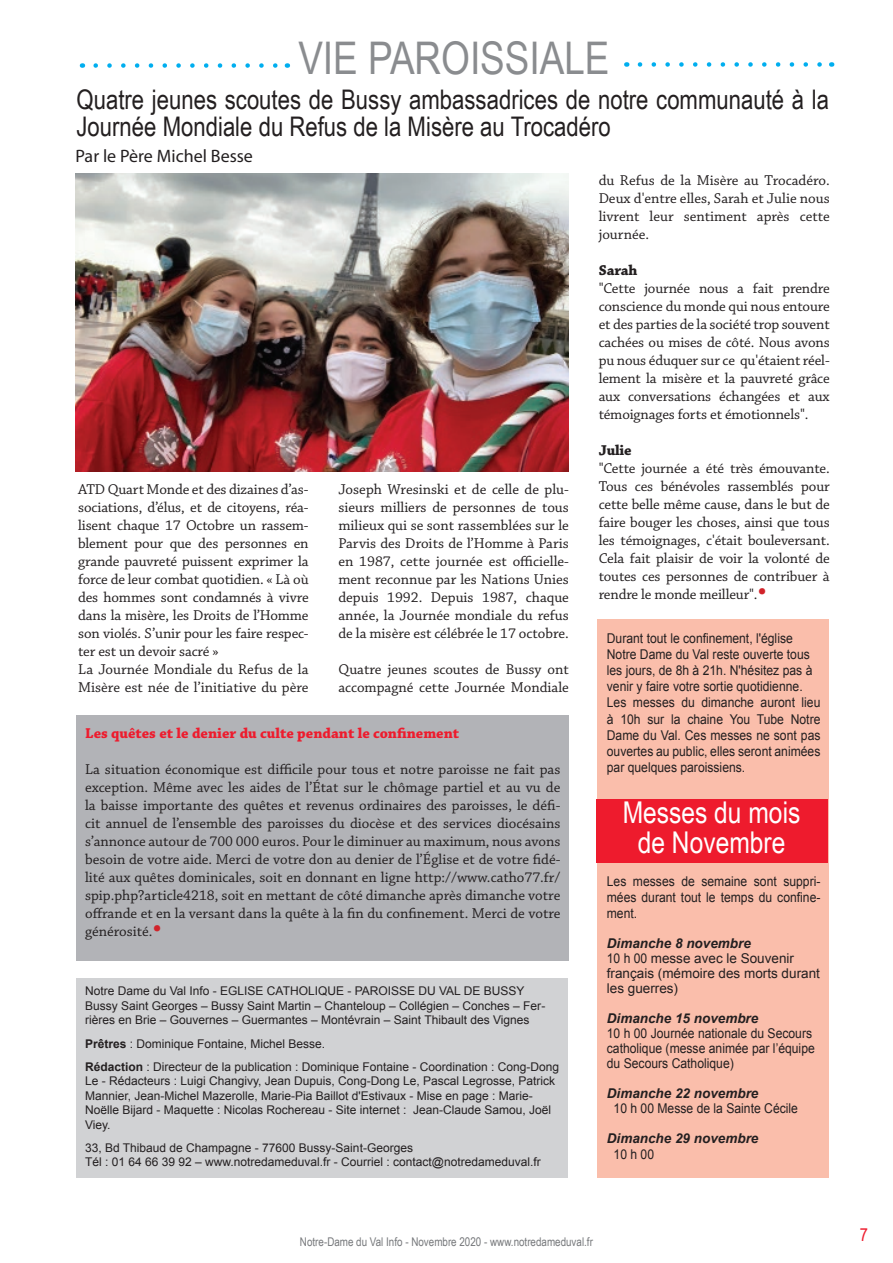
<style>
.page{position:relative;width:893px;height:1263px;background:#fff}
.page>*{position:absolute;margin:0;border:0;box-sizing:border-box;transform-origin:0 0}
.t1{font:45px "Arial Narrow";color:#8a8c8f}
.t2{font:30px/30px "Arial Narrow";color:#fff;text-align:center}
.t3{font:27px/27px "Arial Narrow";color:#231f20}
.t4{font:18px "Myriad Pro";color:#231f20}
.t5{font:18px "Arial Narrow";color:#ee1b2d}
.t6{font:15px/18px "Chaparral Pro";letter-spacing:-.01em;color:#231f20;text-align:justify}
.t7{font:700 15px "Chaparral Pro";color:#ee1b2d}
.t8{font:700 15px "Chaparral Pro";letter-spacing:-.01em;color:#231f20}
.t9{font:13.5px/16.2px "Arial";color:#231f20;scale:.9 1}
.t10{font:italic 700 13.5px "Arial";color:#231f20}
.t11{font:12px/14.4px "Arial";color:#231f20}
.t12{font:12px "Arial Narrow";color:#76787b}
.s1{font-size:30px;color:#d1232a}
.s2{font-weight:700}
</style>
<div class="page">
<div style="left:77px;top:978px;width:491px;height:200px;background:#d1d2d4"></div>
<div style="left:597px;top:620px;width:231px;height:558px;background:#fabeab"></div>
<div style="left:596px;top:799px;width:231px;height:64px;background:#ee1b2d"></div>
<img style="left:76px;top:174px;width:492px;height:298px">
<svg style="left:96px;top:63px;width:182px;height:5px"></svg>
<svg style="left:640px;top:62px;width:182px;height:5px"></svg>
<div style="left:77px;top:715px;width:492px;height:245px;background:#b2b3b7"></div>
<h1 class="t1" style="left:298px;top:25px;width:313px">VIE PAROISSIALE</h1>
<h3 class="t3" style="left:77px;top:85px;width:754px">Quatre jeunes scoutes de Bussy ambassadrices de notre communauté à la<br>Journée Mondiale du Refus de la Misère au Trocadéro</h3>
<p class="t4" style="left:76px;top:145px;width:179px">Par le Père Michel Besse</p>
<p class="t6" style="left:78px;top:481px;width:232px;text-align:left">ATD Quart Monde et des dizaines d’as&shy;sociations, d’élus, et de citoyens, réa&shy;lisent chaque 17 Octobre un rassem&shy;blement pour que des personnes en grande pauvreté puissent exprimer la force de leur combat quotidien. « Là où des hommes sont condamnés à vivre dans la misère, les Droits de l’Homme son violés. S’unir pour les faire respec&shy;ter est un devoir sacré »<br>La Journée Mondiale du Refus de la Misère est née de l’initiative du père</p>
<p class="t6" style="left:338px;top:481px;width:232px">Joseph Wresinski et de celle de plu&shy;sieurs milliers de personnes de tous milieux qui se sont rassemblées sur le Parvis des Droits de l’Homme à Paris en 1987, cette journée est officielle&shy;ment reconnue par les Nations Unies depuis 1992. Depuis 1987, chaque année, la Journée mondiale du refus de la misère est célébrée le 17 octobre.</p>
<p class="t6" style="left:338px;top:661px;width:232px">Quatre jeunes scoutes de Bussy ont accompagné cette Journée Mondiale</p>
<p class="t7" style="left:85px;top:724px;width:376px">Les quêtes et le denier du culte pendant le confinement</p>
<p class="t6" style="left:85px;top:761px;width:477px">La situation économique est difficile pour tous et notre paroisse ne fait pas exception. Même avec les aides de l’État sur le chômage partiel et au vu de la baisse importante des quêtes et revenus ordinaires des paroisses, le défi&shy;cit annuel de l’ensemble des paroisses du diocèse et des services diocésains s’annonce autour de 700 000 euros. Pour le diminuer au maximum, nous avons besoin de votre aide. Merci de votre don au denier de l’Église et de votre fidé&shy;lité aux quêtes dominicales, soit en donnant en ligne http://www.catho77.fr/ spip.php?article4218, soit en mettant de côté dimanche après dimanche votre offrande et en la versant dans la quête à la fin du confinement. Merci de votre générosité.<span class="s1">•</span></p>
<p class="t11" style="left:85px;top:984px;width:462px">Notre Dame du Val Info - EGLISE CATHOLIQUE - PAROISSE DU VAL DE BUSSY<br>Bussy Saint Georges – Bussy Saint Martin – Chanteloup – Collégien – Conches – Fer&shy;rières en Brie – Gouvernes – Guermantes – Montévrain – Saint Thibault des Vignes</p>
<p class="t11" style="left:85px;top:1032px;width:476px;line-height:23.4px"><span class="s2">Prêtres</span> : Dominique Fontaine, Michel Besse.<br><span class="s2">Rédaction</span> : Directeur de la publication : Dominique Fontaine - Coordination : Cong-Dong</p>
<p class="t11" style="left:85px;top:1074px;width:471px">Le - Rédacteurs : Luigi Changivy, Jean Dupuis, Cong-Dong Le, Pascal Legrosse, Patrick Mannier, Jean-Michel Mazerolle, Marie-Pia Baillot d'Estivaux - Mise en page : Marie-Noëlle Bijard - Maquette : Nicolas Rochereau - Site internet : Jean-Claude Samou, Joël Viey.</p>
<p class="t11" style="left:85px;top:1141px;width:457px">33, Bd Thibaud de Champagne - 77600 Bussy-Saint-Georges<br>Tél : 01 64 66 39 92 – www.notredameduval.fr - Courriel : contact@notredameduval.fr</p>
<p class="t6" style="left:599px;top:172px;width:233px">du Refus de la Misère au Trocadéro.<br>Deux d'entre elles, Sarah et Julie nous livrent leur sentiment après cette journée.</p>
<p class="t8" style="left:599px;top:261px;width:40px">Sarah</p>
<p class="t6" style="left:599px;top:280px;width:233px">"Cette journée nous a fait prendre conscience du monde qui nous entoure et des parties de la société trop souvent cachées ou mises de côté. Nous avons pu nous éduquer sur ce qu'étaient réel&shy;lement la misère et la pauvreté grâce aux conversations échangées et aux témoignages forts et émotionnels".</p>
<p class="t8" style="left:599px;top:441px;width:35px">Julie</p>
<p class="t6" style="left:599px;top:460px;width:233px">"Cette journée a été très émouvante.<br>Tous ces bénévoles rassemblés pour cette belle même cause, dans le but de faire bouger les choses, ainsi que tous les témoignages, c'était bouleversant.<br>Cela fait plaisir de voir la volonté de toutes ces personnes de contribuer à rendre le monde meilleur".<span class="s1">•</span></p>
<p class="t9" style="left:607px;top:630px;width:239px">Durant tout le confinement, l'église Notre Dame du Val reste ouverte tous les jours, de 8h à 21h. N'hésitez pas à venir y faire votre sortie quotidienne.<br>Les messes du dimanche auront lieu à 10h sur la chaine You Tube Notre Dame du Val. Ces messes ne sont pas ouvertes au public, elles seront animées par quelques paroissiens.</p>
<h2 class="t2" style="left:623px;top:797px;width:179px">Messes du mois de Novembre</h2>
<p class="t9" style="left:607px;top:873px;width:239px;text-align:justify">Les messes de semaine sont suppri&shy;mées durant tout le temps du confine&shy;ment.</p>
<p class="t10" style="left:607px;top:934px;width:146px">Dimanche 8 novembre</p>
<p class="t9" style="left:607px;top:951px;width:238px;line-height:15px">10 h 00 messe avec le Souvenir français (mémoire des morts durant les guerres)</p>
<p class="t10" style="left:607px;top:1009px;width:153px">Dimanche 15 novembre</p>
<p class="t9" style="left:607px;top:1026px;width:233px;line-height:15px">10 h 00 Journée nationale du Secours catholique (messe animée par l’équipe du Secours Catholique)</p>
<p class="t10" style="left:607px;top:1084px;width:153px">Dimanche 22 novembre</p>
<p class="t9" style="left:614px;top:1100px;width:206px">10 h 00 Messe de la Sainte Cécile</p>
<p class="t10" style="left:607px;top:1129px;width:153px">Dimanche 29 novembre</p>
<p class="t9" style="left:614px;top:1146px;width:47px">10 h 00</p>
<p class="t12" style="left:300px;top:1233px;width:294px">Notre-Dame du Val Info - Novembre 2020 - www.notredameduval.fr</p>
<p class="t5" style="left:860px;top:1221px;width:10px">7</p>
</div>
